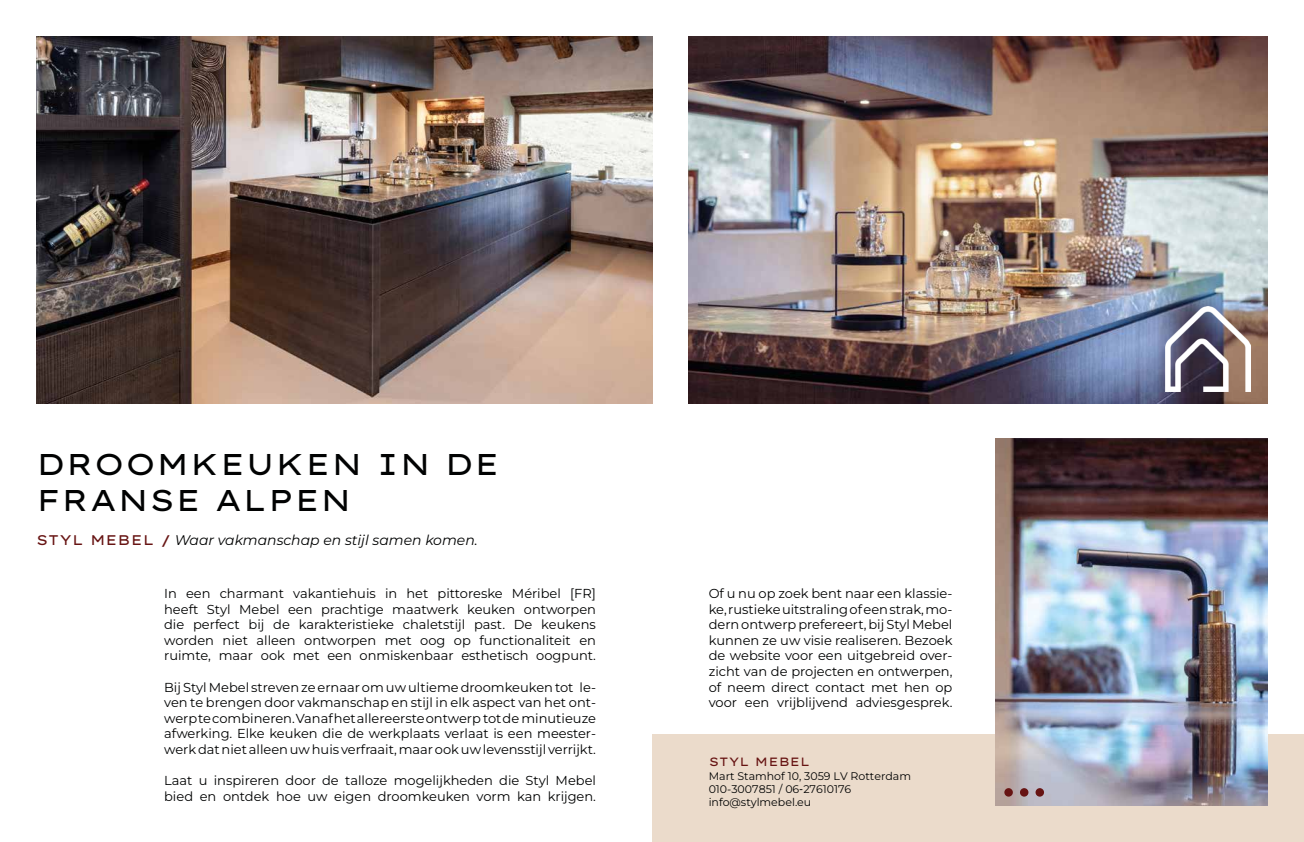
<style>
.page{position:relative;width:1304px;height:842px;background:#fff}
.page>*{position:absolute;margin:0;border:0;box-sizing:border-box;transform-origin:0 0}
.t1{font:30px/36px "Lexend Tera";color:#010202}
.t2{font:italic 14px "Montserrat";color:#010202}
.t3{font:13px/15.6px "Montserrat";color:#010202;text-align:justify}
.t4{font:12px "Lexend Tera";color:#671413}
.t5{font:11px/13.2px "Montserrat";color:#010202}
.s1{font-family:"Lexend Tera";font-style:normal;color:#671413}
</style>
<div class="page">
<div style="left:652px;top:734px;width:652px;height:108px;background:#ebdbcb"></div>
<img style="left:36px;top:36px;width:616px;height:368px">
<img style="left:688px;top:36px;width:580px;height:368px">
<img style="left:995px;top:438px;width:273px;height:368px">
<div style="left:1004px;top:788px;width:9px;height:9px;background:#671413;border-radius:50%"></div>
<div style="left:1020px;top:788px;width:8px;height:9px;background:#671413;border-radius:50%"></div>
<div style="left:1035px;top:788px;width:9px;height:9px;background:#671413;border-radius:50%"></div>
<img style="left:1166px;top:307px;width:85px;height:84px">
<h1 class="t1" style="left:36px;top:444px;width:466px">DROOMKEUKEN IN DE<br>FRANSE ALPEN</h1>
<p class="t2" style="left:36px;top:530px;width:443px"><span class="s1">STYL MEBEL /</span> Waar vakmanschap en stijl samen komen.</p>
<p class="t3" style="left:164px;top:585px;width:433px">In een charmant vakantiehuis in het pittoreske Méribel [FR] heeft Styl Mebel een prachtige maatwerk keuken ontworpen die perfect bij de karakteristieke chaletstijl past. De keukens worden niet alleen ontworpen met oog op functionaliteit en ruimte, maar ook met een onmiskenbaar esthetisch oogpunt.</p>
<p class="t3" style="left:164px;top:679px;width:433px">Bij Styl Mebel streven ze ernaar om uw ultieme droomkeuken tot le&shy;ven te brengen door vakmanschap en stijl in elk aspect van het ont&shy;werp te combineren. Vanaf het allereerste ontwerp tot de minutieuze afwerking. Elke keuken die de werkplaats verlaat is een meester&shy;werk dat niet alleen uw huis verfraait, maar ook uw levensstijl verrijkt.</p>
<p class="t3" style="left:164px;top:772px;width:433px">Laat u inspireren door de talloze mogelijkheden die Styl Mebel bied en ontdek hoe uw eigen droomkeuken vorm kan krijgen.</p>
<p class="t3" style="left:709px;top:585px;width:245px">Of u nu op zoek bent naar een klassie&shy;ke, rustieke uitstraling of een strak, mo&shy;dern ontwerp prefereert, bij Styl Mebel kunnen ze uw visie realiseren. Bezoek de website voor een uitgebreid over&shy;zicht van de projecten en ontwerpen, of neem direct contact met hen op voor een vrijblijvend adviesgesprek.</p>
<p class="t4" style="left:709px;top:753px;width:103px">STYL MEBEL</p>
<p class="t5" style="left:709px;top:769px;width:204px">Mart Stamhof 10, 3059 LV Rotterdam<br>010-3007851 / 06-27610176 info@stylmebel.eu</p>
</div>
